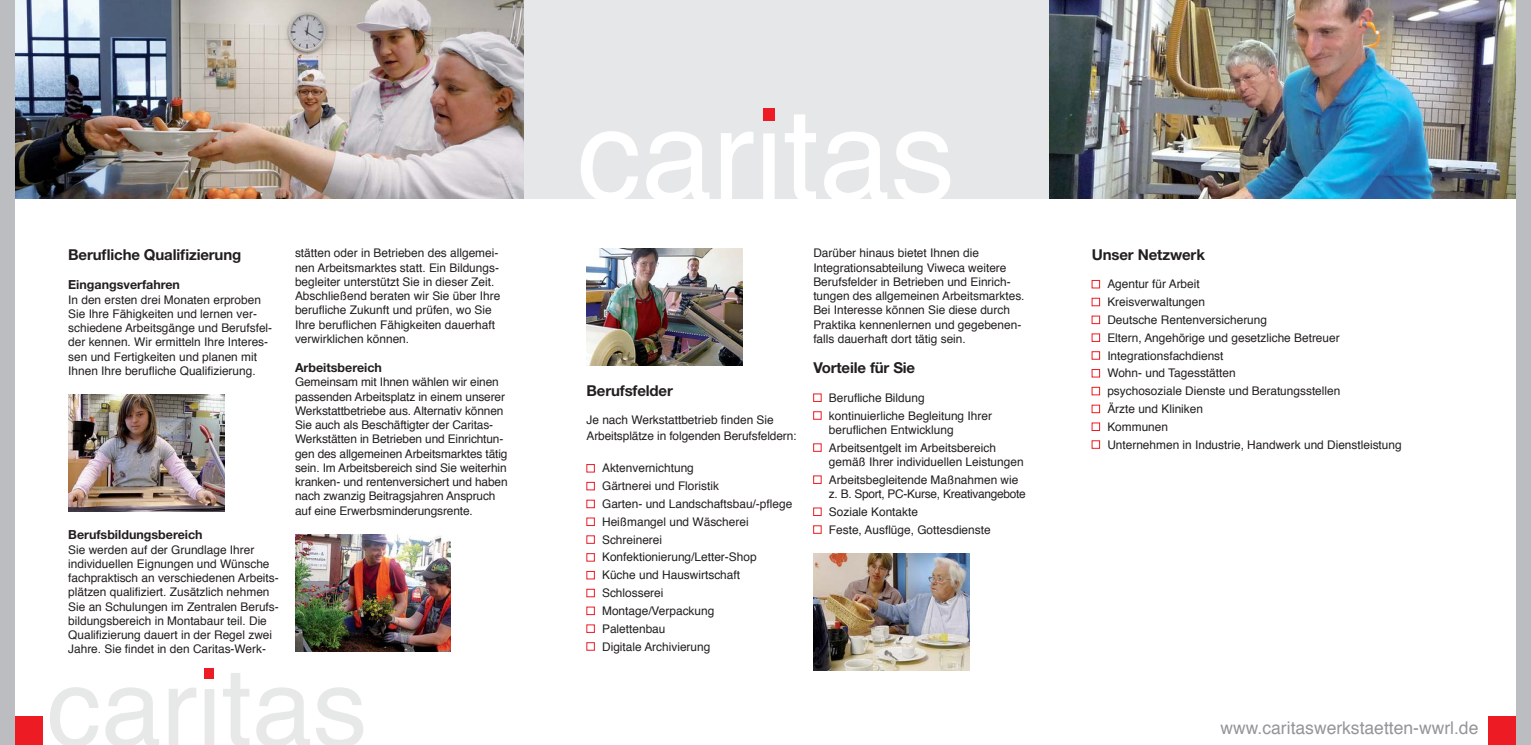
<style>
.page{position:relative;width:1531px;height:745px;background:#fff}
.page>*{position:absolute;margin:0;border:0;box-sizing:border-box;transform-origin:0 0}
.t1{font:17.5px "Helvetica";color:#939598}
.t2{font:700 15px "Helvetica Neue";letter-spacing:-.01em;color:#231f20}
.t3{font:700 12.5px "Helvetica Neue";color:#231f20}
.t4{font:11.88px/14.2px "Helvetica";color:#231f20}
</style>
<div class="page">
<img style="left:14px;top:0;width:510px;height:198px">
<svg style="left:50px;top:672px;width:313px;height:72px"></svg>
<div style="left:205px;top:667px;width:9px;height:11px;background:#ed1c24"></div>
<img style="left:1049px;top:0;width:468px;height:198px">
<div style="left:524px;top:0;width:525px;height:198px;background:#e6e7e8"></div>
<div style="left:1488px;top:715px;width:43px;height:29px;background:#ed1c24"></div>
<svg style="left:581px;top:114px;width:369px;height:85px"></svg>
<div style="left:763px;top:108px;width:11px;height:13px;background:#ed1c24"></div>
<div style="left:1517px;top:0;width:14px;height:744px;background:#bbbdc0"></div>
<div style="left:0;top:715px;width:43px;height:29px;background:#ed1c24"></div>
<div style="left:0;top:0;width:14px;height:744px;background:#bbbdc0"></div>
<div style="left:586px;top:464px;width:9px;height:8px;border:1px solid #ed1c24"></div>
<div style="left:586px;top:481px;width:9px;height:9px;border:1px solid #ed1c24"></div>
<div style="left:586px;top:499px;width:9px;height:8px;border:1px solid #ed1c24"></div>
<div style="left:586px;top:517px;width:9px;height:8px;border:1px solid #ed1c24"></div>
<div style="left:586px;top:553px;width:9px;height:8px;border:1px solid #ed1c24"></div>
<div style="left:586px;top:570px;width:9px;height:9px;border:1px solid #ed1c24"></div>
<div style="left:586px;top:588px;width:9px;height:8px;border:1px solid #ed1c24"></div>
<div style="left:586px;top:606px;width:9px;height:8px;border:1px solid #ed1c24"></div>
<div style="left:586px;top:642px;width:9px;height:8px;border:1px solid #ed1c24"></div>
<div style="left:813px;top:411px;width:8px;height:8px;border:1px solid #ed1c24"></div>
<div style="left:813px;top:507px;width:8px;height:8px;border:1px solid #ed1c24"></div>
<div style="left:1092px;top:280px;width:8px;height:8px;border:1px solid #ed1c24"></div>
<div style="left:1092px;top:298px;width:8px;height:8px;border:1px solid #ed1c24"></div>
<div style="left:1092px;top:315px;width:8px;height:9px;border:1px solid #ed1c24"></div>
<div style="left:1092px;top:333px;width:8px;height:8px;border:1px solid #ed1c24"></div>
<div style="left:1092px;top:351px;width:8px;height:8px;border:1px solid #ed1c24"></div>
<div style="left:1092px;top:369px;width:8px;height:8px;border:1px solid #ed1c24"></div>
<div style="left:1092px;top:387px;width:8px;height:8px;border:1px solid #ed1c24"></div>
<div style="left:1092px;top:404px;width:8px;height:9px;border:1px solid #ed1c24"></div>
<div style="left:1092px;top:422px;width:8px;height:8px;border:1px solid #ed1c24"></div>
<div style="left:1092px;top:440px;width:8px;height:8px;border:1px solid #ed1c24"></div>
<img style="left:68px;top:394px;width:156px;height:117px">
<img style="left:295px;top:534px;width:156px;height:116px">
<img style="left:586px;top:248px;width:156px;height:117px">
<img style="left:813px;top:553px;width:156px;height:117px">
<p class="t2" style="left:68px;top:249px;width:175px">Berufliche Qualifizierung</p>
<p class="t3" style="left:68px;top:280px;width:113px">Eingangsverfahren</p>
<p class="t4" style="left:68px;top:293px;width:205px">In den ersten drei Monaten erproben Sie Ihre Fähigkeiten und lernen ver&shy;schiedene Arbeitsgänge und Berufsfel&shy;der kennen. Wir ermitteln Ihre Interes&shy;sen und Fertigkeiten und planen mit Ihnen Ihre berufliche Qualifizierung.</p>
<p class="t3" style="left:68px;top:530px;width:136px">Berufsbildungsbereich</p>
<p class="t4" style="left:68px;top:543px;width:212px">Sie werden auf der Grundlage Ihrer individuellen Eignungen und Wünsche fachpraktisch an verschiedenen Arbeits&shy;plätzen qualifiziert. Zusätzlich nehmen Sie an Schulungen im Zentralen Berufs&shy;bildungsbereich in Montabaur teil. Die Qualifizierung dauert in der Regel zwei Jahre. Sie findet in den Caritas-Werk-</p>
<p class="t4" style="left:295px;top:247px;width:207px">stätten oder in Betrieben des allgemei&shy;nen Arbeitsmarktes statt. Ein Bildungs&shy;begleiter unterstützt Sie in dieser Zeit.<br>Abschließend beraten wir Sie über Ihre berufliche Zukunft und prüfen, wo Sie Ihre beruflichen Fähigkeiten dauerhaft verwirklichen können.</p>
<p class="t3" style="left:295px;top:363px;width:89px">Arbeitsbereich</p>
<p class="t4" style="left:295px;top:376px;width:214px">Gemeinsam mit Ihnen wählen wir einen passenden Arbeitsplatz in einem unserer Werkstattbetriebe aus. Alternativ können Sie auch als Beschäftigter der Caritas-Werkstätten in Betrieben und Einrichtun&shy;gen des allgemeinen Arbeitsmarktes tätig sein. Im Arbeitsbereich sind Sie weiterhin kranken- und rentenversichert und haben nach zwanzig Beitragsjahren Anspruch auf eine Erwerbsminderungsrente.</p>
<p class="t2" style="left:586px;top:384px;width:88px">Berufsfelder</p>
<p class="t4" style="left:586px;top:412px;width:212px;line-height:16.2px">Je nach Werkstattbetrieb finden Sie<br>Arbeitsplätze in folgenden Berufsfeldern:</p>
<p class="t4" style="left:602px;top:460px;width:192px;line-height:17.8px">Aktenvernichtung<br>Gärtnerei und Floristik<br>Garten- und Landschaftsbau/-pflege<br>Heißmangel und Wäscherei<br>Schreinerei<br>Konfektionierung/Letter-Shop<br>Küche und Hauswirtschaft<br>Schlosserei<br>Montage/Verpackung<br>Palettenbau<br>Digitale Archivierung</p>
<p class="t4" style="left:813px;top:247px;width:213px">Darüber hinaus bietet Ihnen die Integrationsabteilung Viweca weitere Berufsfelder in Betrieben und Einrich&shy;tungen des allgemeinen Arbeitsmarktes.<br>Bei Interesse können Sie diese durch Praktika kennenlernen und gegebenen&shy;falls dauerhaft dort tätig sein.</p>
<p class="t2" style="left:813px;top:362px;width:103px">Vorteile für Sie</p>
<p class="t4" style="left:829px;top:389px;width:165px;line-height:17.8px">Berufliche Bildung kontinuierliche Begleitung Ihrer</p>
<p class="t4" style="left:829px;top:421px;width:168px;line-height:17.8px">beruflichen Entwicklung<br>Arbeitsentgelt im Arbeitsbereich</p>
<p class="t4" style="left:829px;top:453px;width:196px;line-height:17.8px">gemäß Ihrer individuellen Leistungen<br>Arbeitsbegleitende Maßnahmen wie</p>
<p class="t4" style="left:829px;top:485px;width:198px;line-height:17.8px">z. B. Sport, PC-Kurse, Kreativangebote<br>Soziale Kontakte<br>Feste, Ausflüge, Gottesdienste</p>
<p class="t2" style="left:1092px;top:249px;width:115px">Unser Netzwerk</p>
<p class="t4" style="left:1107px;top:276px;width:296px;line-height:17.8px">Agentur für Arbeit<br>Kreisverwaltungen<br>Deutsche Rentenversicherung<br>Eltern, Angehörige und gesetzliche Betreuer<br>Integrationsfachdienst<br>Wohn- und Tagesstätten<br>psychosoziale Dienste und Beratungsstellen<br>Ärzte und Kliniken<br>Kommunen<br>Unternehmen in Industrie, Handwerk und Dienstleistung</p>
<h1 class="t1" style="left:1220px;top:720px;width:259px">www.caritaswerkstaetten-wwrl.de</h1>
</div>
